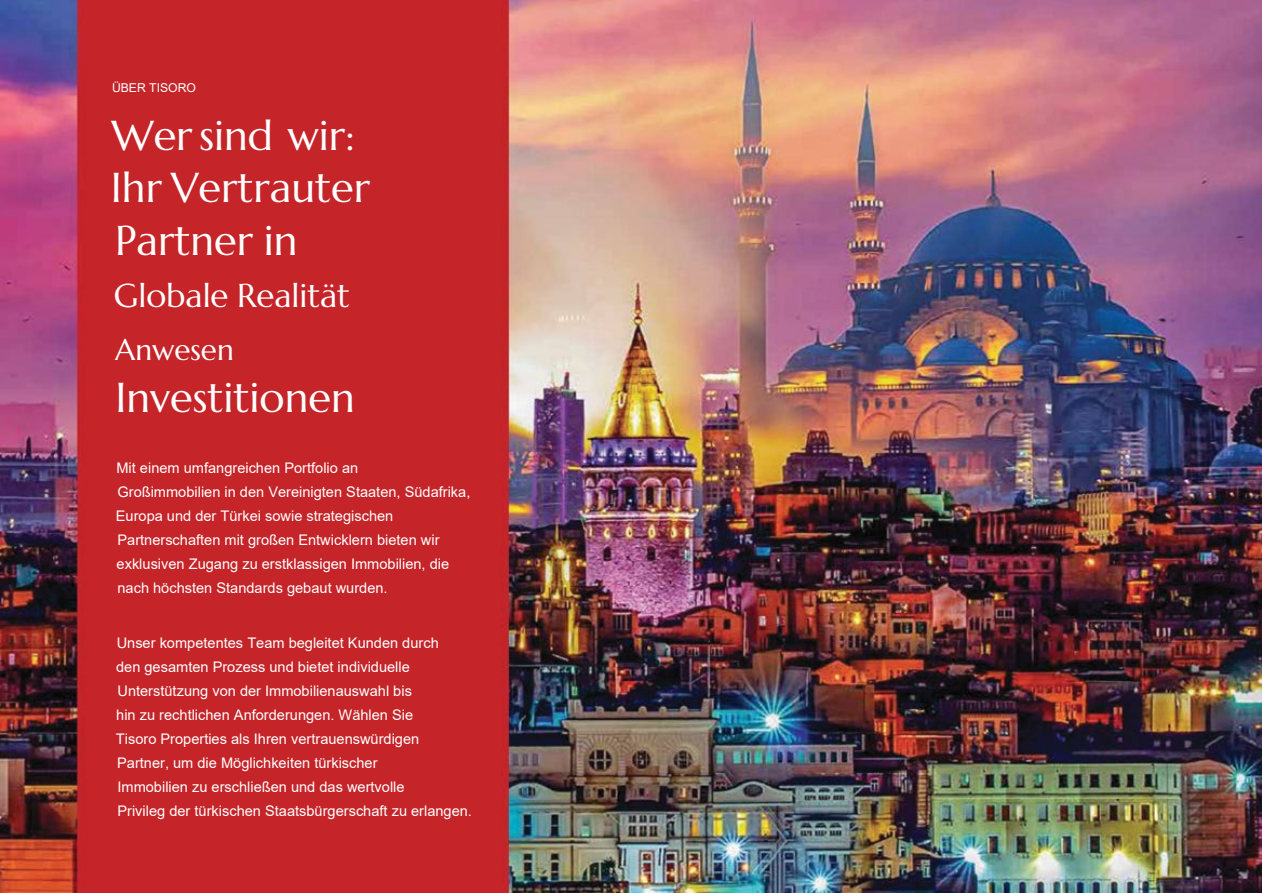
<style>
.page{position:relative;width:1262px;height:893px;background:#fff}
.page>*{position:absolute;margin:0;border:0;box-sizing:border-box;transform-origin:0 0}
.t1{font:41.7px/52.3px "Marcellus";color:#fff}
.t2{font:33px "Marcellus";color:#fff}
.t3{font:29.55px "Marcellus";color:#fff}
.t4{font:14.55px/24px "Arial";color:#fff}
.t5{font:12.15px "Arial";color:#fff}
</style>
<div class="page">
<img style="left:0;top:0;width:1262px;height:892px">
<p class="t5" style="left:112px;top:79px;width:85px">ÜBER TISORO</p>
<h1 class="t1" style="left:111px;top:109px;width:245px">Wer sind wir:</h1>
<h1 class="t1" style="left:111px;top:161px;width:261px">Ihr Vertrauter<br>Partner in</h1>
<h2 class="t2" style="left:114px;top:275px;width:238px">Globale Realität</h2>
<h3 class="t3" style="left:115px;top:331px;width:120px">Anwesen</h3>
<h1 class="t1" style="left:115px;top:371px;width:241px">Investitionen</h1>
<p class="t4" style="left:116px;top:456px;width:356px">Mit einem umfangreichen Portfolio an<br>Großimmobilien in den Vereinigten Staaten, Südafrika, Europa und der Türkei sowie strategischen Partnerschaften mit großen Entwicklern bieten wir exklusiven Zugang zu erstklassigen Immobilien, die nach höchsten Standards gebaut wurden.</p>
<p class="t4" style="left:116px;top:630px;width:357px">Unser kompetentes Team begleitet Kunden durch<br>den gesamten Prozess und bietet individuelle Unterstützung von der Immobilienauswahl bis<br>hin zu rechtlichen Anforderungen. Wählen Sie<br>Tisoro Properties als Ihren vertrauenswürdigen Partner, um die Möglichkeiten türkischer<br>Immobilien zu erschließen und das wertvolle<br>Privileg der türkischen Staatsbürgerschaft zu erlangen.</p>
</div>
